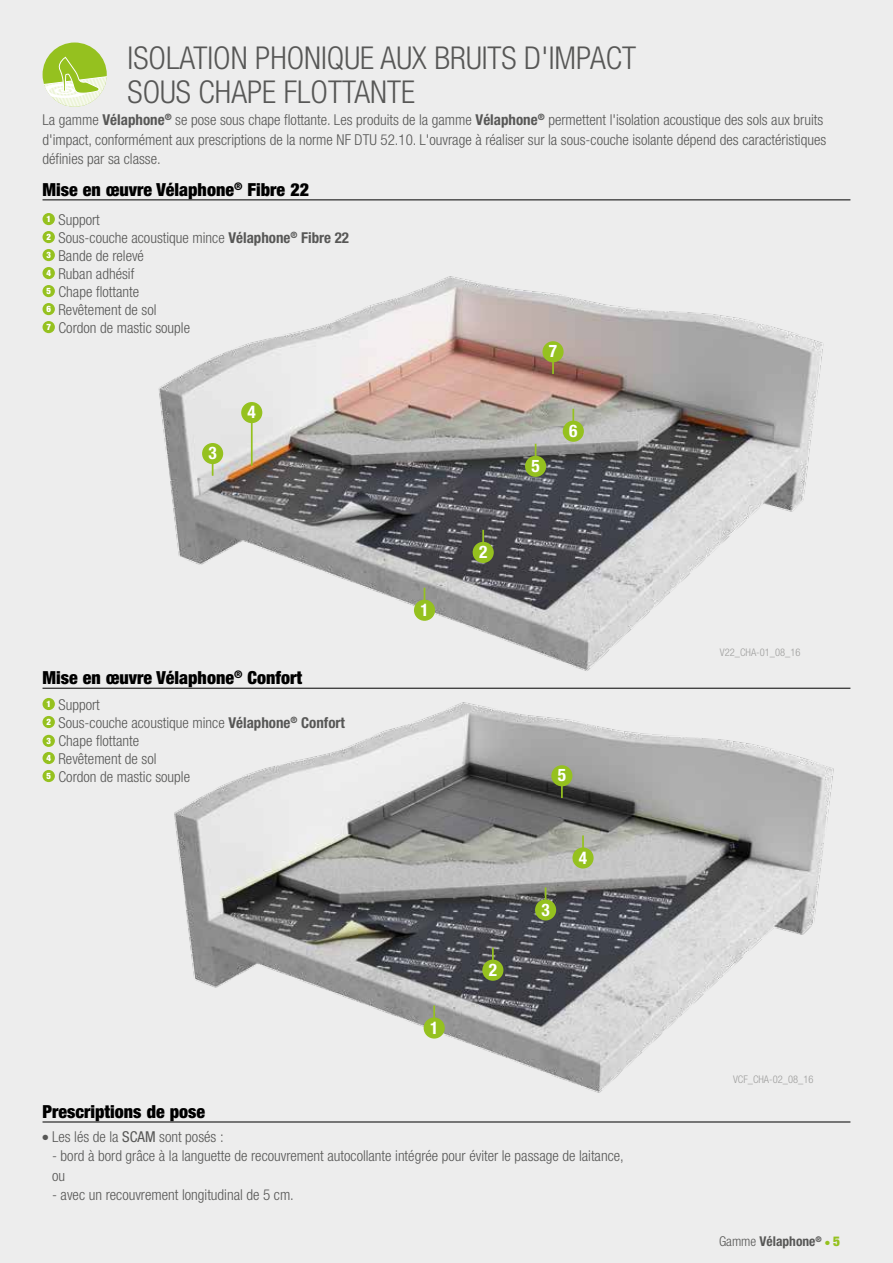
<style>
.page{position:relative;width:893px;height:1263px;background:#ededed}
.page>*{position:absolute;margin:0;border:0;box-sizing:border-box;transform-origin:0 0}
.t1{font:300 condensed 31.5px/33.9px "Helvetica Neue";color:#575756}
.t2{font:900 condensed 18px "Helvetica Neue";color:#000}
.t3{font:700 condensed 17.4px "Helvetica Neue";color:#fff}
.t4{font:300 condensed 15px/18px "Helvetica Neue";color:#575756}
.t5{font:700 condensed 13.5px "Helvetica Neue";color:#575756}
.t6{font:300 condensed 10.5px "Helvetica Neue";color:#9d9d9c}
.s1{font-weight:700}
.s2{font-weight:900;font-size:8.85px;color:#fff}
.s3{font-weight:400}
.s4{font-weight:300}
.s5{color:#95c11f}
.s6{font-weight:900;color:#95c11f}
</style>
<div class="page">
<hr style="left:43px;top:199px;width:807px;height:1px;background:#000">
<hr style="left:43px;top:688px;width:807px;height:1px;background:#000">
<img style="left:158px;top:276px;width:666px;height:395px">
<div style="left:414px;top:600px;width:21px;height:21px;background:#95c11f;border-radius:50%"></div>
<svg style="left:424px;top:588px;width:1px;height:12px"></svg>
<div style="left:473px;top:542px;width:21px;height:21px;background:#95c11f;border-radius:50%"></div>
<svg style="left:482px;top:530px;width:2px;height:12px"></svg>
<div style="left:525px;top:456px;width:21px;height:21px;background:#95c11f;border-radius:50%"></div>
<svg style="left:535px;top:444px;width:1px;height:12px"></svg>
<div style="left:563px;top:421px;width:21px;height:21px;background:#95c11f;border-radius:50%"></div>
<svg style="left:572px;top:409px;width:2px;height:12px"></svg>
<div style="left:542px;top:341px;width:22px;height:21px;background:#95c11f;border-radius:50%"></div>
<svg style="left:552px;top:362px;width:2px;height:12px"></svg>
<div style="left:202px;top:443px;width:21px;height:21px;background:#95c11f;border-radius:50%"></div>
<svg style="left:212px;top:464px;width:1px;height:12px"></svg>
<div style="left:241px;top:402px;width:21px;height:21px;background:#95c11f;border-radius:50%"></div>
<hr style="left:251px;top:420px;width:2px;height:46px;background:#95c11f">
<div style="left:43px;top:213px;width:12px;height:12px;background:#95c11f;border-radius:50%"></div>
<div style="left:43px;top:231px;width:12px;height:12px;background:#95c11f;border-radius:50%"></div>
<div style="left:43px;top:249px;width:12px;height:12px;background:#95c11f;border-radius:50%"></div>
<div style="left:43px;top:267px;width:12px;height:12px;background:#95c11f;border-radius:50%"></div>
<div style="left:43px;top:285px;width:12px;height:12px;background:#95c11f;border-radius:50%"></div>
<div style="left:43px;top:303px;width:12px;height:12px;background:#95c11f;border-radius:50%"></div>
<div style="left:43px;top:321px;width:12px;height:12px;background:#95c11f;border-radius:50%"></div>
<div style="left:43px;top:43px;width:64px;height:64px;background:#95c11f;border-radius:50%"></div>
<svg style="left:43px;top:56px;width:64px;height:51px"></svg>
<div style="left:43px;top:698px;width:12px;height:12px;background:#95c11f;border-radius:50%"></div>
<div style="left:43px;top:716px;width:12px;height:12px;background:#95c11f;border-radius:50%"></div>
<div style="left:43px;top:735px;width:12px;height:12px;background:#95c11f;border-radius:50%"></div>
<div style="left:43px;top:752px;width:12px;height:12px;background:#95c11f;border-radius:50%"></div>
<div style="left:43px;top:770px;width:12px;height:12px;background:#95c11f;border-radius:50%"></div>
<img style="left:174px;top:702px;width:660px;height:391px">
<div style="left:424px;top:1017px;width:21px;height:21px;background:#95c11f;border-radius:50%"></div>
<svg style="left:433px;top:1005px;width:2px;height:13px"></svg>
<div style="left:482px;top:960px;width:21px;height:21px;background:#95c11f;border-radius:50%"></div>
<svg style="left:492px;top:948px;width:2px;height:12px"></svg>
<div style="left:535px;top:899px;width:21px;height:21px;background:#95c11f;border-radius:50%"></div>
<svg style="left:545px;top:887px;width:1px;height:12px"></svg>
<div style="left:572px;top:847px;width:22px;height:21px;background:#95c11f;border-radius:50%"></div>
<svg style="left:582px;top:835px;width:2px;height:12px"></svg>
<div style="left:551px;top:765px;width:21px;height:21px;background:#95c11f;border-radius:50%"></div>
<svg style="left:561px;top:786px;width:2px;height:12px"></svg>
<hr style="left:43px;top:1121px;width:807px;height:1px;background:#000">
<h1 class="t1" style="left:128px;top:41px;width:510px">ISOLATION PHONIQUE AUX BRUITS D'IMPACT<br>SOUS CHAPE FLOTTANTE</h1>
<p class="t4" style="left:43px;top:110px;width:785px;line-height:19.5px">La gamme <span class="s1">Vélaphone</span><sup>®</sup> se pose sous chape flottante. Les produits de la gamme <span class="s1">Vélaphone</span><sup>®</sup> permettent l'isolation acoustique des sols aux bruits d'impact, conformément aux prescriptions de la norme NF DTU 52.10. L'ouvrage à réaliser sur la sous-couche isolante dépend des caractéristiques définies par sa classe.</p>
<p class="t2" style="left:43px;top:178px;width:268px">Mise en œuvre Vélaphone<sup>®</sup> Fibre 22</p>
<p class="t4" style="left:46px;top:211px;width:304px"><sup>1</sup> Support<br><sup>2</sup> Sous-couche acoustique mince <span class="s1">Vélaphone</span><sup>®</sup> <span class="s1">Fibre 22<br></span><sup>3</sup> Bande de relevé<br><sup>4</sup> Ruban adhésif<br><sup>5</sup> Chape flottante<br><sup>6</sup> Revêtement de sol<br><sup>7</sup> Cordon de mastic souple</p>
<p class="t3" style="left:208px;top:442px;width:10px">3</p>
<p class="t3" style="left:248px;top:401px;width:10px">4</p>
<p class="t2" style="left:43px;top:667px;width:261px">Mise en œuvre Vélaphone<sup>®</sup> Confort</p>
<p class="t4" style="left:46px;top:696px;width:300px"><sup>1</sup> Support<br><sup>2</sup> Sous-couche acoustique mince <span class="s1">Vélaphone</span><sup>®</sup> <span class="s1">Confort<br></span><span class="s2">3</span> Chape flottante<br><sup>4</sup> Revêtement de sol<br><sup>5</sup> Cordon de mastic souple</p>
<p class="t3" style="left:420px;top:599px;width:10px">1</p>
<p class="t3" style="left:479px;top:541px;width:10px">2</p>
<p class="t3" style="left:549px;top:341px;width:10px">7</p>
<p class="t3" style="left:531px;top:455px;width:10px">5</p>
<p class="t3" style="left:569px;top:420px;width:10px">6</p>
<p class="t3" style="left:430px;top:1017px;width:10px">1</p>
<p class="t3" style="left:489px;top:959px;width:10px">2</p>
<p class="t3" style="left:558px;top:765px;width:10px">5</p>
<p class="t3" style="left:541px;top:899px;width:10px">3</p>
<p class="t3" style="left:579px;top:847px;width:10px">4</p>
<p class="t2" style="left:43px;top:1100px;width:164px">Prescriptions de pose</p>
<p class="t4" style="left:43px;top:1127px;width:183px">● Les lés de la <span class="s3">SCAM</span> sont posés :</p>
<p class="t4" style="left:52px;top:1146px;width:573px;line-height:19.5px">- bord à bord grâce à la languette de recouvrement autocollante intégrée pour éviter le passage de laitance, ou</p>
<p class="t4" style="left:52px;top:1186px;width:243px">- avec un recouvrement longitudinal de 5 cm.</p>
<p class="t6" style="left:720px;top:646px;width:82px">V22_CHA-01_08_16</p>
<p class="t6" style="left:733px;top:1073px;width:82px">VCF_CHA-02_08_16</p>
<p class="t5" style="left:719px;top:1233px;width:123px"><span class="s4">Gamme</span> Vélaphone<sup>®</sup> <span class="s5">●</span> <span class="s6">5</span></p>
</div>
